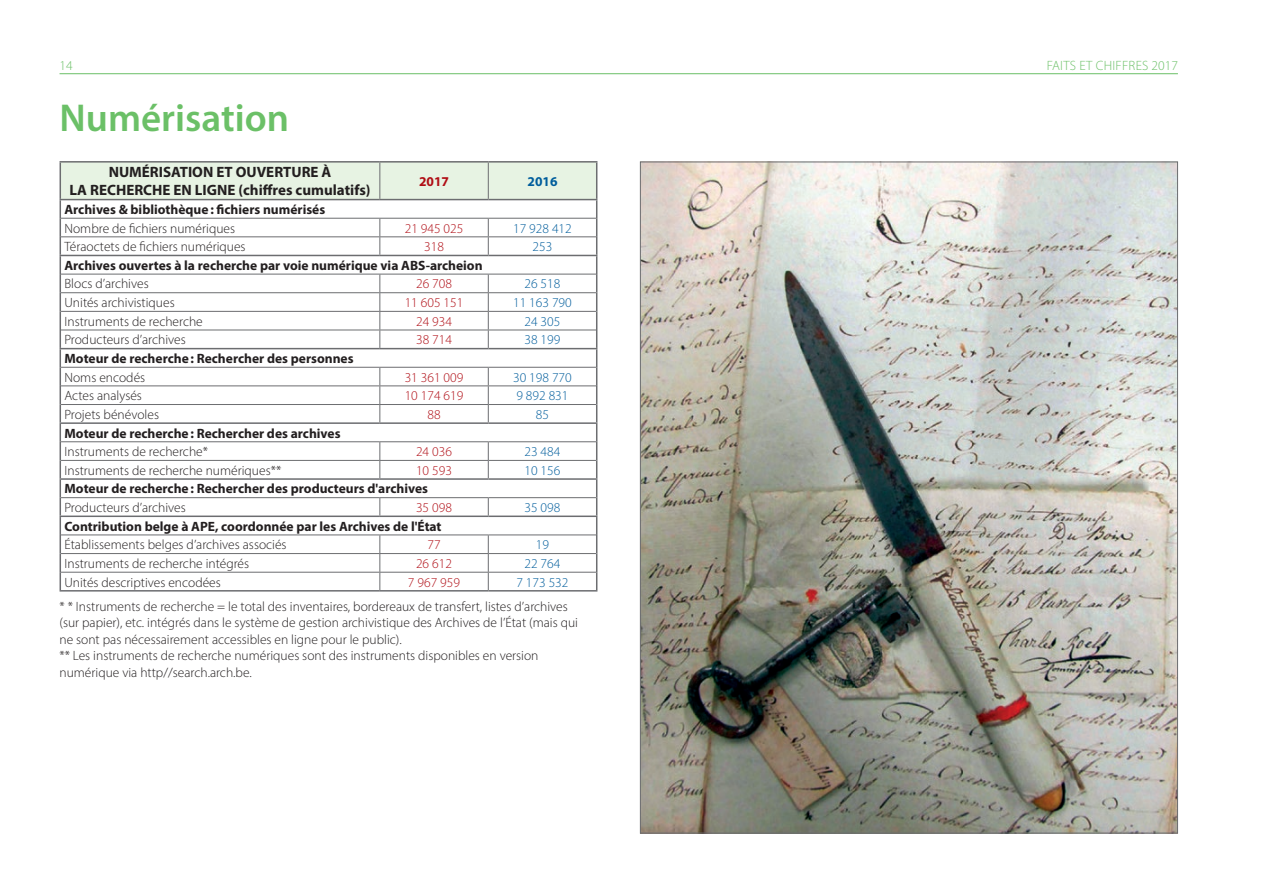
<style>
.page{position:relative;width:1263px;height:893px;background:#fff}
.page>*{position:absolute;margin:0;border:0;box-sizing:border-box;transform-origin:0 0}
.t1{font:600 39px "Myriad Pro";color:#6bc067}
.t2{font:700 15px/18px "Myriad Pro";color:#231f20;text-align:center}
.t3{font:300 13.5px/16.5px "Myriad Pro";color:#231f20}
.t4{font:700 13.5px "Myriad Pro";color:#231f20}
.t5{font:300 13.5px "Myriad Pro";color:#b00d15}
.t6{font:300 13.5px "Myriad Pro";color:#005d9c}
.t7{font:300 13.5px "Myriad Pro";letter-spacing:.02em;color:#6bc067}
.t8{font:700 13.5px "Myriad Pro";color:#b00d15}
.t9{font:700 13.5px "Myriad Pro";color:#005d9c}
</style>
<div class="page">
<hr style="left:60px;top:73px;width:1118px;height:1px;background:#6bc067">
<hr style="left:60px;top:590px;width:320px;height:2px;background:#6c6d70">
<hr style="left:380px;top:590px;width:108px;height:2px;background:#6c6d70">
<hr style="left:488px;top:590px;width:109px;height:2px;background:#6c6d70">
<hr style="left:60px;top:161px;width:320px;height:2px;background:#6c6d70">
<hr style="left:380px;top:161px;width:108px;height:2px;background:#6c6d70">
<hr style="left:488px;top:161px;width:109px;height:2px;background:#6c6d70">
<svg style="left:60px;top:162px;width:537px;height:428px"></svg>
<hr style="left:61px;top:535px;width:319px;height:1px;background:#6c6d70">
<hr style="left:380px;top:535px;width:108px;height:1px;background:#6c6d70">
<hr style="left:488px;top:535px;width:108px;height:1px;background:#6c6d70">
<img style="left:642px;top:164px;width:534px;height:667px">
<p class="t7" style="left:60px;top:57px;width:15px">14</p>
<p class="t7" style="left:1047px;top:57px;width:133px">FAITS ET CHIFFRES 2017</p>
<h1 class="t1" style="left:60px;top:93px;width:231px">Numérisation</h1>
<p class="t2" style="left:70px;top:163px;width:302px">NUMÉRISATION ET OUVERTURE À<br>LA RECHERCHE EN LIGNE (chiffres cumulatifs)</p>
<p class="t8" style="left:419px;top:172px;width:31px">2017</p>
<p class="t9" style="left:527px;top:172px;width:31px">2016</p>
<p class="t4" style="left:65px;top:201px;width:262px">Archives &amp; bibliothèque: fichiers numérisés</p>
<p class="t3" style="left:65px;top:220px;width:172px">Nombre de fichiers numériques</p>
<p class="t5" style="left:405px;top:220px;width:60px">21 945 025</p>
<p class="t6" style="left:513px;top:220px;width:60px">17 928 412</p>
<p class="t3" style="left:65px;top:238px;width:183px">Téraoctets de fichiers numériques</p>
<p class="t5" style="left:424px;top:239px;width:21px">318</p>
<p class="t6" style="left:533px;top:239px;width:21px">253</p>
<p class="t4" style="left:64px;top:256px;width:420px">Archives ouvertes à la recherche par voie numérique via ABS-archeion</p>
<p class="t3" style="left:64px;top:276px;width:86px">Blocs d’archives</p>
<p class="t5" style="left:416px;top:276px;width:37px">26 708</p>
<p class="t6" style="left:524px;top:276px;width:37px">26 518</p>
<p class="t3" style="left:64px;top:294px;width:112px">Unités archivistiques</p>
<p class="t5" style="left:405px;top:294px;width:60px">11 605 151</p>
<p class="t6" style="left:513px;top:294px;width:60px">11 163 790</p>
<p class="t3" style="left:64px;top:313px;width:140px">Instruments de recherche</p>
<p class="t5" style="left:416px;top:313px;width:37px">24 934</p>
<p class="t6" style="left:524px;top:313px;width:37px">24 305</p>
<p class="t3" style="left:64px;top:331px;width:123px">Producteurs d’archives</p>
<p class="t5" style="left:416px;top:332px;width:37px">38 714</p>
<p class="t6" style="left:524px;top:332px;width:37px">38 199</p>
<p class="t4" style="left:64px;top:350px;width:291px">Moteur de recherche: Rechercher des personnes</p>
<p class="t3" style="left:64px;top:369px;width:82px">Noms encodés</p>
<p class="t5" style="left:405px;top:369px;width:60px">31 361 009</p>
<p class="t6" style="left:513px;top:369px;width:60px">30 198 770</p>
<p class="t3" style="left:64px;top:387px;width:79px">Actes analysés</p>
<p class="t5" style="left:405px;top:388px;width:60px">10 174 619</p>
<p class="t6" style="left:516px;top:388px;width:54px">9 892 831</p>
<p class="t3" style="left:64px;top:406px;width:96px">Projets bénévoles</p>
<p class="t5" style="left:427px;top:406px;width:15px">88</p>
<p class="t6" style="left:536px;top:406px;width:15px">85</p>
<p class="t4" style="left:64px;top:424px;width:278px">Moteur de recherche: Rechercher des archives</p>
<p class="t3" style="left:64px;top:443px;width:145px">Instruments de recherche*</p>
<p class="t5" style="left:416px;top:444px;width:37px">24 036</p>
<p class="t6" style="left:524px;top:444px;width:37px">23 484</p>
<p class="t3" style="left:64px;top:462px;width:218px">Instruments de recherche numériques**</p>
<p class="t5" style="left:416px;top:462px;width:37px">10 593</p>
<p class="t6" style="left:524px;top:462px;width:37px">10 156</p>
<p class="t4" style="left:64px;top:480px;width:365px">Moteur de recherche: Rechercher des producteurs d'archives</p>
<p class="t3" style="left:64px;top:499px;width:123px">Producteurs d’archives</p>
<p class="t5" style="left:416px;top:499px;width:37px">35 098</p>
<p class="t6" style="left:524px;top:499px;width:37px">35 098</p>
<p class="t4" style="left:64px;top:517px;width:379px">Contribution belge à APE, coordonnée par les Archives de l'État</p>
<p class="t3" style="left:64px;top:536px;width:224px">Établissements belges d’archives associés</p>
<p class="t5" style="left:427px;top:537px;width:15px">77</p>
<p class="t6" style="left:536px;top:537px;width:15px">19</p>
<p class="t3" style="left:64px;top:555px;width:186px">Instruments de recherche intégrés</p>
<p class="t5" style="left:416px;top:555px;width:37px">26 612</p>
<p class="t6" style="left:524px;top:555px;width:37px">22 764</p>
<p class="t3" style="left:64px;top:574px;width:158px">Unités descriptives encodées</p>
<p class="t5" style="left:408px;top:574px;width:54px">7 967 959</p>
<p class="t6" style="left:516px;top:574px;width:54px">7 173 532</p>
<p class="t3" style="left:59px;top:598px;width:520px">* * Instruments de recherche = le total des inventaires, bordereaux de transfert, listes d’archives (sur papier), etc. intégrés dans le système de gestion archivistique des Archives de l’État (mais qui ne sont pas nécessairement accessibles en ligne pour le public).<br>** Les instruments de recherche numériques sont des instruments disponibles en version numérique via http//search.arch.be.</p>
</div>
